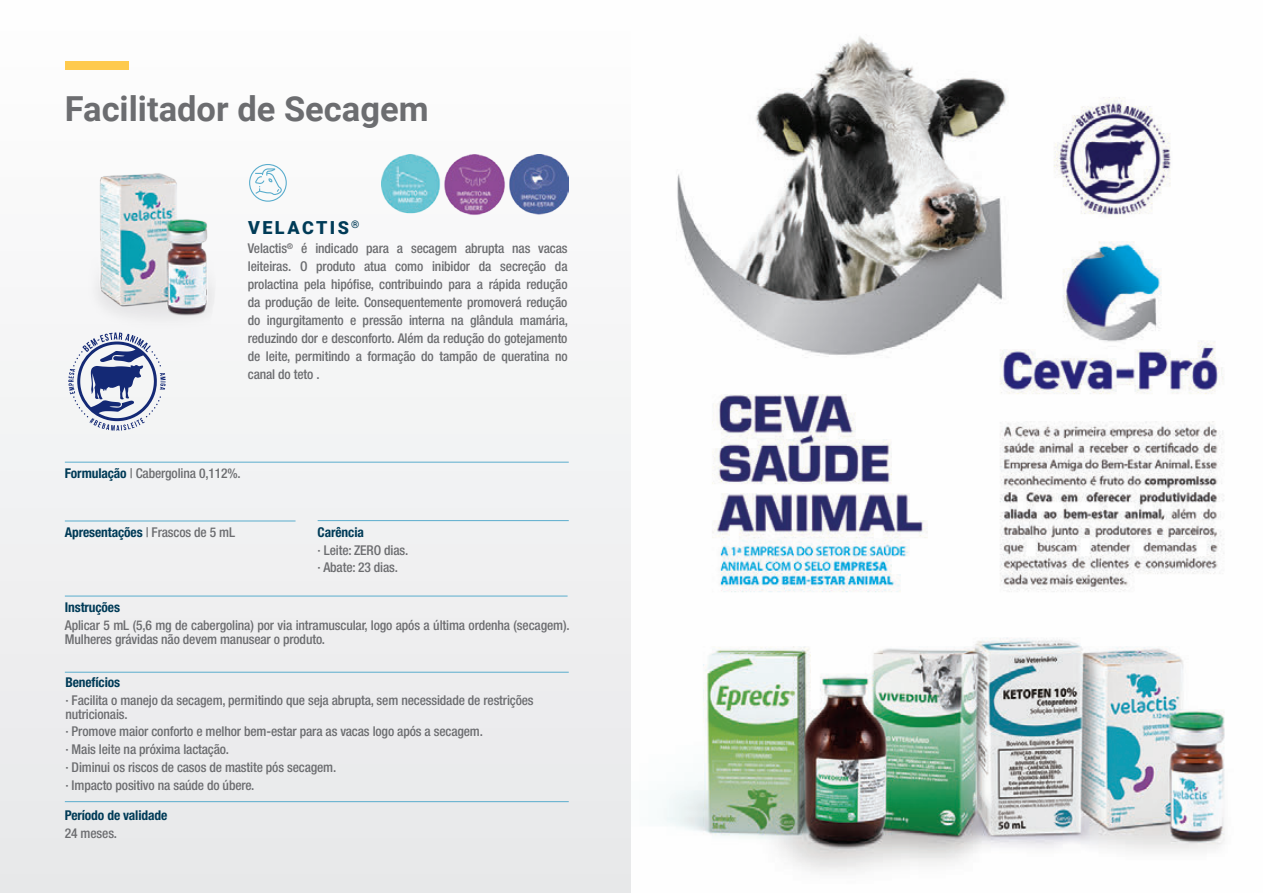
<style>
.page{position:relative;width:1263px;height:893px;background:#f1f2f3}
.page>*{position:absolute;margin:0;border:0;box-sizing:border-box;transform-origin:0 0}
.t1{font:700 34.5px "Roboto";color:#6c6d70}
.t2{font:900 18px "Roboto";letter-spacing:.135em;color:#003b57}
.t3{font:500 condensed 13.5px/18px "Helvetica Neue LT Std";letter-spacing:-.01em;color:#6c6d70}
.t4{font:700 condensed 13.5px "Helvetica Neue LT Std";letter-spacing:-.01em;color:#003b57}
.s1{font-weight:700;color:#003b57}
.s2{font-weight:500;color:#6c6d70}
</style>
<div class="page">
<div style="left:65px;top:62px;width:64px;height:8px;background:#feca4d"></div>
<img style="left:100px;top:173px;width:107px;height:143px">
<hr style="left:65px;top:462px;width:504px;height:1px;background:#5aadcd">
<hr style="left:65px;top:596px;width:503px;height:1px;background:#5aadcd">
<hr style="left:65px;top:672px;width:504px;height:1px;background:#5aadcd">
<hr style="left:318px;top:520px;width:251px;height:1px;background:#5aadcd">
<hr style="left:65px;top:521px;width:231px;height:1px;background:#5aadcd">
<svg style="left:249px;top:164px;width:38px;height:38px"></svg>
<hr style="left:65px;top:801px;width:504px;height:1px;background:#5aadcd">
<svg style="left:68px;top:333px;width:98px;height:98px"></svg>
<img style="left:382px;top:154px;width:187px;height:61px">
<img style="left:631px;top:0;width:632px;height:893px">
<h1 class="t1" style="left:65px;top:85px;width:365px">Facilitador de Secagem</h1>
<h2 class="t2" style="left:248px;top:215px;width:113px">VELACTIS<sup>®</sup></h2>
<p class="t3" style="left:248px;top:239px;width:322px;text-align:justify">Velactis<sup>®</sup> é indicado para a secagem abrupta nas vacas leiteiras. O produto atua como inibidor da secreção da prolactina pela hipófise, contribuindo para a rápida redução da produção de leite. Consequentemente promoverá redução do ingurgitamento e pressão interna na glândula mamária, reduzindo dor e desconforto. Além da redução do gotejamento de leite, permitindo a formação do tampão de queratina no canal do teto .</p>
<p class="t3" style="left:65px;top:464px;width:177px"><span class="s1">Formulação</span> | Cabergolina 0,112%.</p>
<p class="t4" style="left:65px;top:524px;width:172px">Apresentações <span class="s2">| Frascos de 5 mL</span></p>
<p class="t4" style="left:318px;top:524px;width:48px">Carência</p>
<p class="t3" style="left:318px;top:541px;width:92px">· Leite: ZERO dias. · Abate: 23 dias.</p>
<p class="t4" style="left:65px;top:599px;width:57px">Instruções</p>
<p class="t3" style="left:65px;top:618px;width:506px;line-height:13.5px">Aplicar 5 mL (5,6 mg de cabergolina) por via intramuscular, logo após a última ordenha (secagem).<br>Mulheres grávidas não devem manusear o produto.</p>
<p class="t4" style="left:65px;top:674px;width:56px">Benefícios</p>
<p class="t3" style="left:65px;top:693px;width:470px;line-height:13.5px">· Facilita o manejo da secagem, permitindo que seja abrupta, sem necessidade de restrições nutricionais.</p>
<p class="t3" style="left:65px;top:722px;width:419px">· Promove maior conforto e melhor bem-estar para as vacas logo após a secagem. · Mais leite na próxima lactação.<br>· Diminui os riscos de casos de mastite pós secagem.<br>· Impacto positivo na saúde do úbere.</p>
<p class="t4" style="left:65px;top:807px;width:104px">Período de validade</p>
<p class="t3" style="left:65px;top:824px;width:54px">24 meses.</p>
</div>
